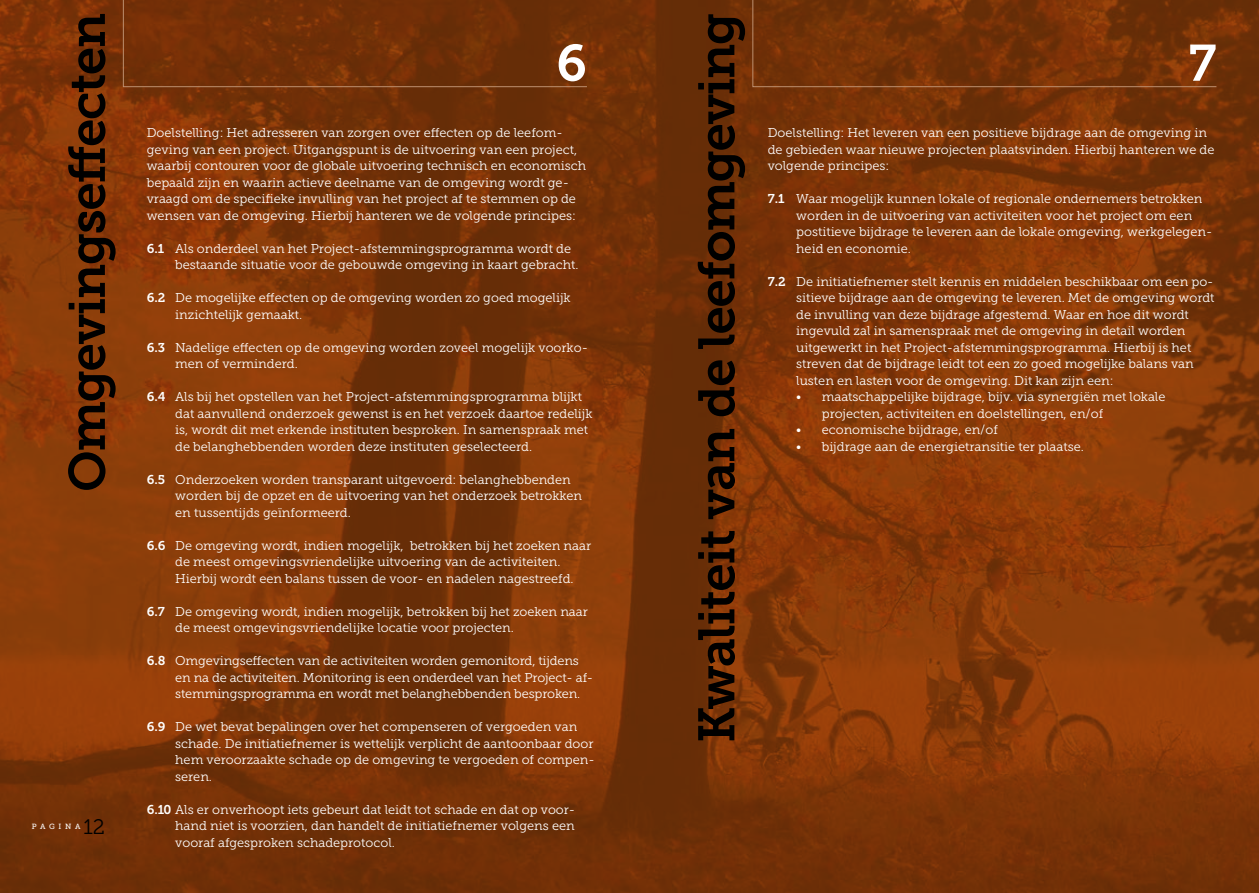
<style>
.page{position:relative;width:1259px;height:893px;background:#fff}
.page>*{position:absolute;margin:0;border:0;box-sizing:border-box;transform-origin:0 0}
.t1{font:51px "Museo Slab 700";letter-spacing:-.03em;color:#000}
.t2{font:51px "Museo Slab 700";color:#fff}
.t3{font:21px "Museo Slab 300";color:#000}
.t4{font:12.75px/16.5px "Museo Slab 300";color:#fff}
.t5{font:7.5px "Museo Slab 500";letter-spacing:.49em;color:#fff}
.s1{font-family:"Museo Slab 700"}
</style>
<div class="page">
<img style="left:0;top:0;width:1259px;height:893px">
<svg style="left:123px;top:0;width:465px;height:87px;background:#723109"></svg>
<svg style="left:752px;top:0;width:465px;height:87px;background:#753309"></svg>
<h1 class="t1" style="left:58px;top:492px;width:481px;rotate:-90deg">Omgevingseffecten</h1>
<p class="t5" style="left:32px;top:822px;width:50px">PAGINA</p>
<h2 class="t3" style="left:84px;top:815px;width:23px">12</h2>
<h1 class="t1" style="left:688px;top:743px;width:732px;rotate:-90deg">Kwaliteit van de leefomgeving</h1>
<h1 class="t2" style="left:556px;top:34px;width:32px">6</h1>
<h1 class="t2" style="left:1188px;top:34px;width:30px">7</h1>
<p class="t4" style="left:767px;top:125px;width:448px">Doelstelling: Het leveren van een positieve bijdrage aan de omgeving in de gebieden waar nieuwe projecten plaatsvinden. Hierbij hanteren we de volgende principes:</p>
<p class="t4" style="left:796px;top:191px;width:417px;text-indent:-28px"><span class="s1">7.1</span> Waar mogelijk kunnen lokale of regionale ondernemers betrokken worden in de uitvoering van activiteiten voor het project om een postitieve bijdrage te leveren aan de lokale omgeving, werkgelegen&shy;heid en economie.</p>
<p class="t4" style="left:796px;top:273px;width:420px;text-indent:-28px"><span class="s1">7.2</span> De initiatiefnemer stelt kennis en middelen beschikbaar om een po&shy;sitieve bijdrage aan de omgeving te leveren. Met de omgeving wordt de invulling van deze bijdrage afgestemd. Waar en hoe dit wordt ingevuld zal in samenspraak met de omgeving in detail worden uitgewerkt in het Project-afstemmingsprogramma. Hierbij is het streven dat de bijdrage leidt tot een zo goed mogelijke balans van lusten en lasten voor de omgeving. Dit kan zijn een:</p>
<p class="t4" style="left:821px;top:388px;width:345px;text-indent:-26px">• maatschappelijke bijdrage, bijv. via synergiën met lokale projecten, activiteiten en doelstellingen, en/of</p>
<p class="t4" style="left:796px;top:421px;width:203px">• economische bijdrage, en/of</p>
<p class="t4" style="left:796px;top:438px;width:289px">• bijdrage aan de energietransitie ter plaatse.</p>
<p class="t4" style="left:147px;top:125px;width:441px">Doelstelling: Het adresseren van zorgen over effecten op de leefom&shy;geving van een project. Uitgangspunt is de uitvoering van een project, waarbij contouren voor de globale uitvoering technisch en economisch bepaald zijn en waarin actieve deelname van de omgeving wordt ge&shy;vraagd om de specifieke invulling van het project af te stemmen op de wensen van de omgeving. Hierbij hanteren we de volgende principes:</p>
<p class="t4" style="left:175px;top:240px;width:405px;text-indent:-28px"><span class="s1">6.1</span> Als onderdeel van het Project-afstemmingsprogramma wordt de bestaande situatie voor de gebouwde omgeving in kaart gebracht.</p>
<p class="t4" style="left:175px;top:290px;width:397px;text-indent:-28px"><span class="s1">6.2</span> De mogelijke effecten op de omgeving worden zo goed mogelijk inzichtelijk gemaakt.</p>
<p class="t4" style="left:175px;top:339px;width:414px;text-indent:-28px"><span class="s1">6.3</span> Nadelige effecten op de omgeving worden zoveel mogelijk voorko&shy;men of verminderd.</p>
<p class="t4" style="left:175px;top:389px;width:419px;text-indent:-28px"><span class="s1">6.4</span> Als bij het opstellen van het Project-afstemmingsprogramma blijkt dat aanvullend onderzoek gewenst is en het verzoek daartoe redelijk is, wordt dit met erkende instituten besproken. In samenspraak met de belanghebbenden worden deze instituten geselecteerd.</p>
<p class="t4" style="left:175px;top:471px;width:408px;text-indent:-28px"><span class="s1">6.5</span> Onderzoeken worden transparant uitgevoerd: belanghebbenden worden bij de opzet en de uitvoering van het onderzoek betrokken en tussentijds geïnformeerd.</p>
<p class="t4" style="left:175px;top:537px;width:417px;text-indent:-28px"><span class="s1">6.6</span> De omgeving wordt, indien mogelijk, betrokken bij het zoeken naar de meest omgevingsvriendelijke uitvoering van de activiteiten.<br>Hierbij wordt een balans tussen de voor- en nadelen nagestreefd.</p>
<p class="t4" style="left:175px;top:603px;width:414px;text-indent:-28px"><span class="s1">6.7</span> De omgeving wordt, indien mogelijk, betrokken bij het zoeken naar de meest omgevingsvriendelijke locatie voor projecten.</p>
<p class="t4" style="left:175px;top:653px;width:419px;text-indent:-28px"><span class="s1">6.8</span> Omgevingseffecten van de activiteiten worden gemonitord, tijdens en na de activiteiten. Monitoring is een onderdeel van het Project- af&shy;stemmingsprogramma en wordt met belanghebbenden besproken.</p>
<p class="t4" style="left:175px;top:719px;width:421px;text-indent:-28px"><span class="s1">6.9</span> De wet bevat bepalingen over het compenseren of vergoeden van schade. De initiatiefnemer is wettelijk verplicht de aantoonbaar door hem veroorzaakte schade op de omgeving te vergoeden of compen&shy;seren.</p>
<p class="t4" style="left:175px;top:801px;width:401px;text-align:justify;text-indent:-28px"><span class="s1">6.10</span> Als er onverhoopt iets gebeurt dat leidt tot schade en dat op voor&shy;hand niet is voorzien, dan handelt de initiatiefnemer volgens een vooraf afgesproken schadeprotocol.</p>
</div>
